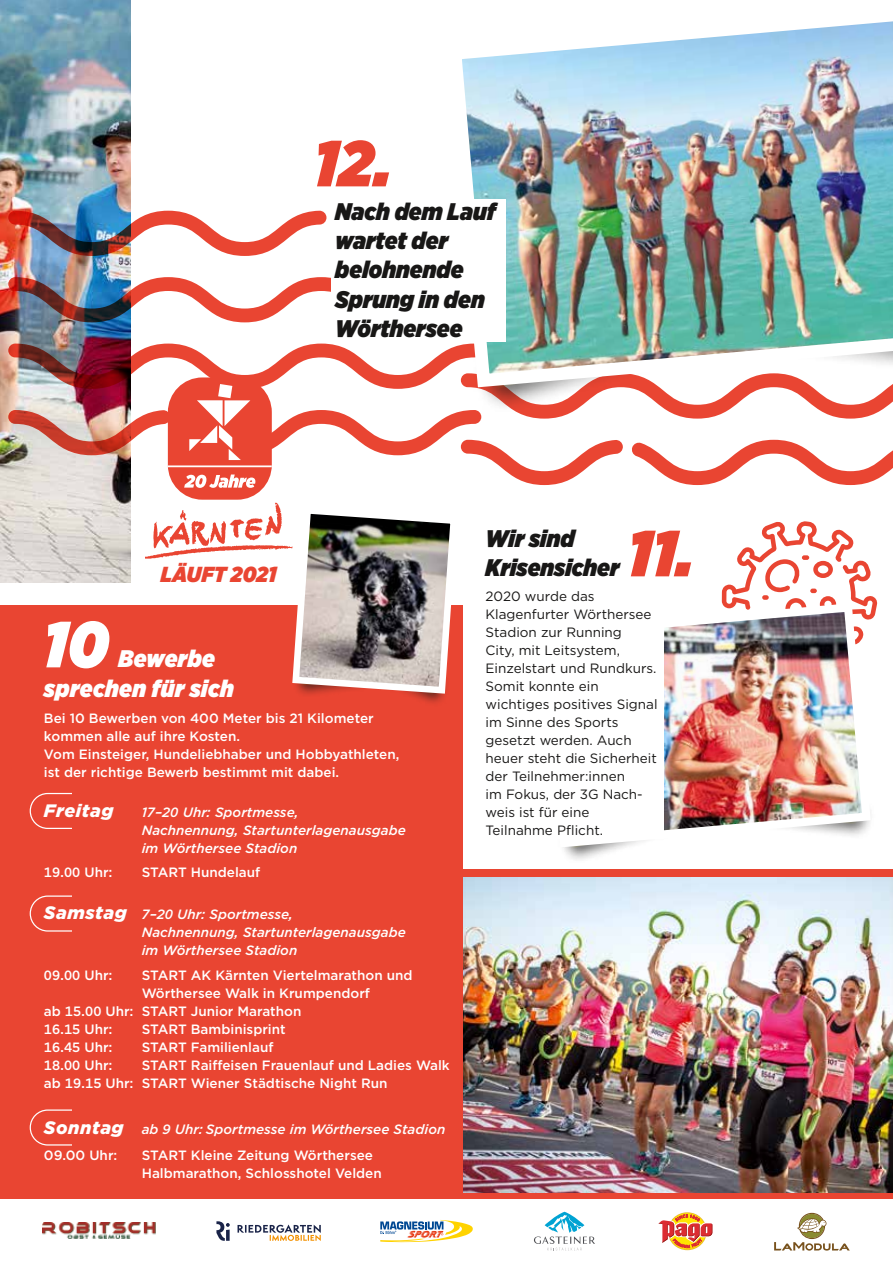
<style>
.page{position:relative;width:893px;height:1263px;background:#fff}
.page>*{position:absolute;margin:0;border:0;box-sizing:border-box;transform-origin:0 0}
.t1{font:italic 900 64.95px "Gotham Narrow";color:#e94532}
.t2{font:italic 900 64.95px "Gotham Narrow";color:#fff}
.t3{font:italic 900 24px/29.4px "Gotham Narrow";color:#181716}
.t4{font:italic 900 24px/29.4px "Gotham Narrow";letter-spacing:.015em;color:#fff}
.t5{font:italic 900 21.75px "Gotham Narrow";color:#e94532}
.t6{font:italic 900 18px "Gotham";letter-spacing:.03em;color:#fff}
.t7{font:500 13.5px/18px "Gotham";color:#fff}
.t8{font:13.5px/18px "Gotham";color:#181716}
.t9{font:italic 500 13.5px/18px "Gotham";color:#fff}
.s1{font-weight:900;font-size:18px}
.s2{font-style:normal}
</style>
<div class="page">
<div style="left:455px;top:870px;width:438px;height:329px;background:#e94532"></div>
<svg style="left:722px;top:521px;width:156px;height:93px"></svg>
<img style="left:463px;top:877px;width:430px;height:316px">
<div style="left:0;top:606px;width:462px;height:593px;background:#e94532"></div>
<img style="left:0;top:0;width:131px;height:583px">
<img style="left:462px;top:21px;width:431px;height:190px">
<div style="left:331px;top:199px;width:174px;height:142px;background:#fff"></div>
<div style="left:556px;top:813px;width:125px;height:51px;background:#181716;opacity:.75"></div>
<img style="left:556px;top:599px;width:319px;height:253px">
<div style="left:362px;top:669px;width:88px;height:38px;background:#181716;opacity:.75"></div>
<div style="left:291px;top:666px;width:102px;height:32px;background:#e94532"></div>
<div style="left:481px;top:526px;width:183px;height:313px;background:#fff"></div>
<div style="left:30px;top:793px;width:83px;height:36px;border:1px solid #fff;border-radius:17px"></div>
<div style="left:30px;top:895px;width:83px;height:36px;border:1px solid #fff;border-radius:17px"></div>
<div style="left:30px;top:1109px;width:83px;height:36px;border:1px solid #fff;border-radius:17px"></div>
<div style="left:168px;top:377px;width:104px;height:123px;background:#e94532;border-radius:35px"></div>
<img style="left:8px;top:211px;width:885px;height:277px">
<svg style="left:145px;top:503px;width:316px;height:194px"></svg>
<img style="left:43px;top:1222px;width:113px;height:17px">
<svg style="left:238px;top:1224px;width:83px;height:17px"></svg>
<svg style="left:216px;top:1221px;width:14px;height:20px"></svg>
<svg style="left:226px;top:1229px;width:4px;height:12px"></svg>
<svg style="left:380px;top:1220px;width:93px;height:22px"></svg>
<svg style="left:534px;top:1212px;width:61px;height:38px"></svg>
<svg style="left:667px;top:1211px;width:41px;height:40px"></svg>
<svg style="left:668px;top:1212px;width:39px;height:38px"></svg>
<svg style="left:669px;top:1213px;width:37px;height:36px"></svg>
<svg style="left:658px;top:1214px;width:55px;height:34px"></svg>
<svg style="left:774px;top:1213px;width:76px;height:37px"></svg>
<h1 class="t1" style="left:313px;top:119px;width:80px">12.</h1>
<h2 class="t3" style="left:335px;top:196px;width:162px">Nach dem Lauf wartet der belohnende<br>Sprung in den<br>Wörthersee</h2>
<h3 class="t5" style="left:161px;top:559px;width:117px">LÄUFT 2021</h3>
<h1 class="t2" style="left:43px;top:600px;width:86px">10.</h1>
<h2 class="t4" style="left:44px;top:644px;width:192px;text-indent:74px">Bewerbe sprechen für sich</h2>
<p class="t7" style="left:44px;top:709px;width:357px">Bei 10 Bewerben von 400 Meter bis 21 Kilometer kommen alle auf ihre Kosten.<br>Vom Einsteiger, Hundeliebhaber und Hobbyathleten, ist der richtige Bewerb bestimmt mit dabei.</p>
<h3 class="t6" style="left:44px;top:798px;width:71px">Freitag</h3>
<p class="t9" style="left:142px;top:802px;width:266px">17–20 Uhr: Sportmesse,<br>Nachnennung, Startunterlagenausgabe im Wörthersee Stadion</p>
<p class="t7" style="left:44px;top:863px;width:70px">19.00 Uhr:</p>
<p class="t7" style="left:142px;top:863px;width:120px">START Hundelauf</p>
<p class="t9" style="left:142px;top:905px;width:266px;text-indent:-98px"><span class="s1">Samstag</span> 7–20 Uhr: Sportmesse,<br>Nachnennung, Startunterlagenausgabe im Wörthersee Stadion</p>
<p class="t7" style="left:44px;top:966px;width:70px">09.00 Uhr:</p>
<p class="t7" style="left:142px;top:966px;width:272px">START AK Kärnten Viertelmarathon und</p>
<p class="t7" style="left:142px;top:984px;width:230px">Wörthersee Walk in Krumpendorf</p>
<p class="t7" style="left:44px;top:1002px;width:259px">ab 15.00 Uhr: START Junior Marathon</p>
<p class="t7" style="left:44px;top:1020px;width:70px">16.15 Uhr:</p>
<p class="t7" style="left:142px;top:1020px;width:145px">START Bambinisprint</p>
<p class="t7" style="left:44px;top:1038px;width:70px">16.45 Uhr:</p>
<p class="t7" style="left:142px;top:1038px;width:133px">START Familienlauf</p>
<p class="t7" style="left:44px;top:1056px;width:70px">18.00 Uhr:</p>
<p class="t7" style="left:44px;top:1056px;width:407px;text-indent:98px">START Raiffeisen Frauenlauf und Ladies Walk ab 19.15 Uhr: START Wiener Städtische Night Run</p>
<p class="t9" style="left:44px;top:1115px;width:403px;line-height:26.5px"><span class="s1">Sonntag</span> ab 9 Uhr: Sportmesse im Wörthersee Stadion<br><span class="s2">09.00 Uhr:</span></p>
<p class="t7" style="left:142px;top:1146px;width:242px">START Kleine Zeitung Wörthersee<br>Halbmarathon, Schlosshotel Velden</p>
<h2 class="t3" style="left:486px;top:523px;width:135px">Wir sind<br>Krisensicher</h2>
<p class="t8" style="left:486px;top:586px;width:174px">2020 wurde das<br>Klagenfurter Wörthersee<br>Stadion zur Running<br>City, mit Leitsystem,<br>Einzelstart und Rundkurs.<br>Somit konnte ein wichtiges positives Signal im Sinne des Sports gesetzt werden. Auch heuer steht die Sicherheit der Teilnehmer:innen<br>im Fokus, der 3G Nach&shy;weis ist für eine<br>Teilnahme Pflicht.</p>
<h1 class="t1" style="left:627px;top:509px;width:68px">11.</h1>
</div>
